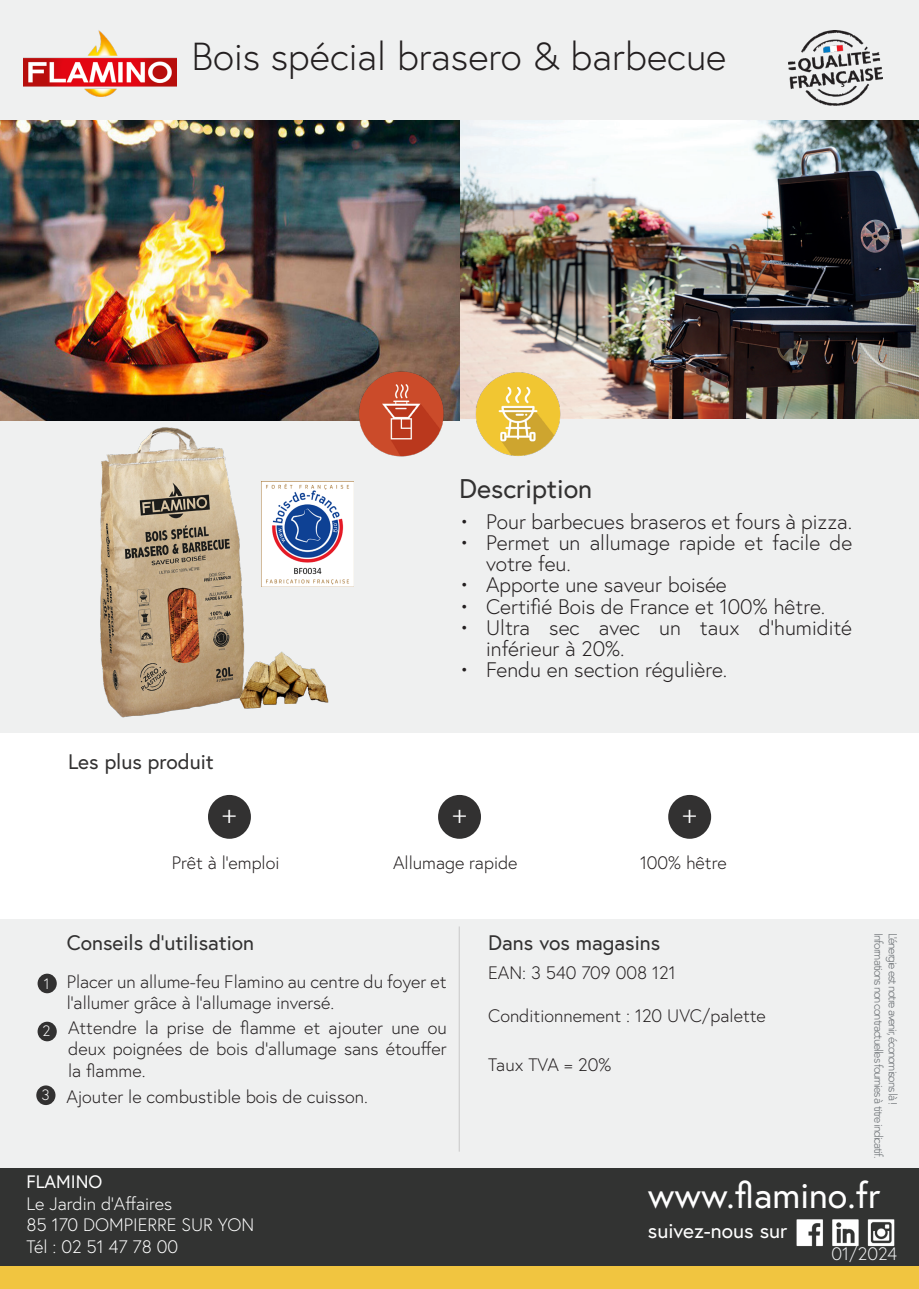
<style>
.page{position:relative;width:919px;height:1289px;background:#fff}
.page>*{position:absolute;margin:0;border:0;box-sizing:border-box;transform-origin:0 0}
.t1{font:300 39px "Europa";color:#231f20}
.t2{font:36px "Europa";color:#fff}
.t3{font:27px "Europa";color:#323131}
.t4{font:27px "Minion Pro";color:#fff}
.t5{font:300 21px/21px "Europa";color:#231f20}
.t6{font:21px "Europa";color:#323131}
.t7{font:21px "Europa";color:#fff}
.t8{font:300 18px/21.6px "Europa";color:#231f20}
.t9{font:300 18px "Europa";color:#fff}
.t10{font:18px "Europa";color:#fff}
.t11{font:300 18px "Europa";color:#f0f1f2}
.t12{font:300 15px "Europa";color:#fff}
.t13{font:300 11.85px "Europa";letter-spacing:-.09em;color:#686d71}
</style>
<div class="page">
<div style="left:0;top:415px;width:918px;height:317px;background:#eff0f0"></div>
<div style="left:0;top:918px;width:918px;height:263px;background:#eff0f0"></div>
<div style="left:0;top:1168px;width:918px;height:120px;background:#323332"></div>
<div style="left:208px;top:795px;width:43px;height:43px;background:#323131;border-radius:50%"></div>
<img style="left:796px;top:1219px;width:99px;height:28px">
<div style="left:0;top:1266px;width:918px;height:22px;background:#f1c540"></div>
<div style="left:668px;top:795px;width:43px;height:43px;background:#323131;border-radius:50%"></div>
<div style="left:438px;top:795px;width:43px;height:43px;background:#323131;border-radius:50%"></div>
<hr style="left:459px;top:926px;width:1px;height:225px;background:#c8c8c8">
<div style="left:38px;top:973px;width:19px;height:20px;background:#323131;border-radius:50%"></div>
<div style="left:38px;top:1021px;width:19px;height:20px;background:#323131;border-radius:50%"></div>
<div style="left:36px;top:1085px;width:19px;height:20px;background:#323131;border-radius:50%"></div>
<img style="left:77px;top:420px;width:186px;height:298px">
<img style="left:262px;top:481px;width:91px;height:105px">
<img style="left:230px;top:622px;width:99px;height:96px">
<img style="left:459px;top:119px;width:459px;height:299px">
<img style="left:0;top:119px;width:459px;height:301px">
<div style="left:0;top:0;width:918px;height:119px;background:#eff0f0"></div>
<img style="left:788px;top:31px;width:94px;height:75px">
<img style="left:23px;top:30px;width:154px;height:67px">
<img style="left:474px;top:367px;width:88px;height:89px">
<img style="left:357px;top:367px;width:88px;height:90px">
<p class="t1" style="left:192px;top:32px;width:536px">Bois spécial brasero &amp; barbecue</p>
<p class="t3" style="left:459px;top:471px;width:135px">Description</p>
<p class="t6" style="left:68px;top:748px;width:147px">Les plus produit</p>
<p class="t4" style="left:221px;top:796px;width:17px">+</p>
<p class="t5" style="left:459px;top:511px;width:394px">• Pour barbecues braseros et fours à pizza.</p>
<p class="t5" style="left:486px;top:532px;width:367px;text-indent:-27px">• Permet un allumage rapide et facile de votre feu.</p>
<p class="t5" style="left:459px;top:574px;width:269px">• Apporte une saveur boisée</p>
<p class="t5" style="left:459px;top:595px;width:368px">• Certifié Bois de France et 100% hêtre.</p>
<p class="t5" style="left:486px;top:616px;width:367px;text-indent:-27px">• Ultra sec avec un taux d’humidité inférieur à 20%.</p>
<p class="t5" style="left:459px;top:658px;width:270px">• Fendu en section régulière.</p>
<p class="t4" style="left:451px;top:796px;width:17px">+</p>
<p class="t4" style="left:681px;top:796px;width:17px">+</p>
<p class="t8" style="left:172px;top:851px;width:109px">Prêt à l’emploi</p>
<p class="t8" style="left:393px;top:851px;width:126px">Allumage rapide</p>
<p class="t8" style="left:640px;top:851px;width:88px">100% hêtre</p>
<p class="t12" style="left:44px;top:973px;width:7px">1</p>
<p class="t12" style="left:43px;top:1021px;width:9px">2</p>
<p class="t12" style="left:41px;top:1085px;width:10px">3</p>
<p class="t6" style="left:67px;top:929px;width:189px">Conseils d’utilisation</p>
<p class="t6" style="left:488px;top:929px;width:174px">Dans vos magasins</p>
<p class="t8" style="left:67px;top:970px;width:381px">Placer un allume-feu Flamino au centre du foyer et l’allumer grâce à l’allumage inversé.</p>
<p class="t8" style="left:68px;top:1016px;width:380px;text-align:justify">Attendre la prise de flamme et ajouter une ou deux poignées de bois d’allumage sans étouffer la flamme.</p>
<p class="t8" style="left:66px;top:1085px;width:303px">Ajouter le combustible bois de cuisson.</p>
<p class="t8" style="left:488px;top:961px;width:189px">EAN: 3 540 709 008 121</p>
<p class="t8" style="left:488px;top:1004px;width:279px">Conditionnement : 120 UVC/palette</p>
<p class="t8" style="left:488px;top:1053px;width:125px">Taux TVA = 20%</p>
<p class="t13" style="left:885px;top:933px;width:226px;rotate:90deg">Informations non contractuelles fournies à titre indicatif.</p>
<p class="t13" style="left:900px;top:933px;width:173px;rotate:90deg">L’énergie est notre avenir, économisons là !</p>
<p class="t10" style="left:26px;top:1170px;width:77px">FLAMINO</p>
<p class="t9" style="left:26px;top:1192px;width:147px">Le Jardin d’Affaires</p>
<p class="t9" style="left:26px;top:1213px;width:229px">85 170 DOMPIERRE SUR YON</p>
<p class="t9" style="left:26px;top:1235px;width:153px">Tél : 02 51 47 78 00</p>
<p class="t2" style="left:647px;top:1172px;width:234px">www.flamino.fr</p>
<p class="t7" style="left:647px;top:1216px;width:141px">suivez-nous sur</p>
<p class="t11" style="left:831px;top:1242px;width:67px">01/2024</p>
</div>
